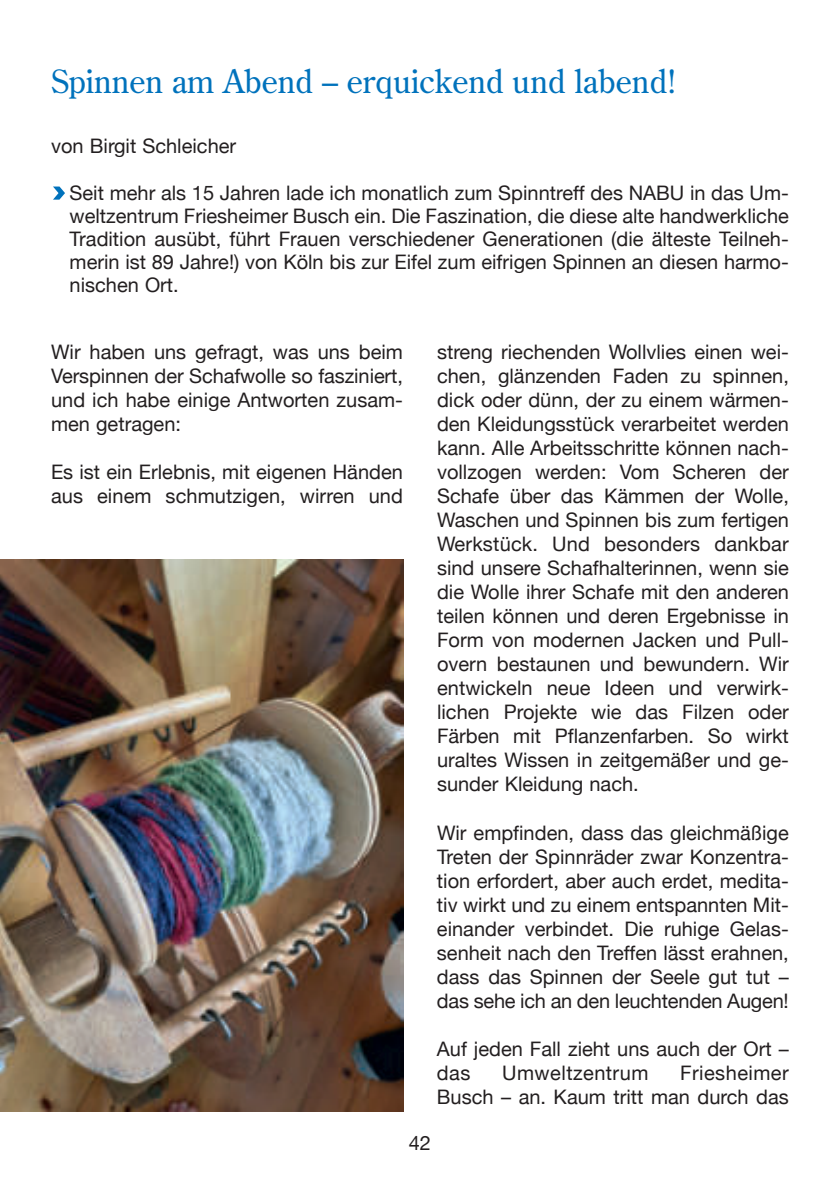
<style>
.page{position:relative;width:840px;height:1191px;background:#fff}
.page>*{position:absolute;margin:0;border:0;box-sizing:border-box;transform-origin:0 0}
.t1{font:32px "Century Old Style Std";color:#0072bc}
.t2{font:20px/24px "Helvetica Neue";color:#231f20;text-align:justify}
.t3{font:20px "Helvetica Neue";letter-spacing:.02em;color:#231f20}
.s1{font-family:"Monotype Sorts";font-size:18.4px;color:#0072bc}
</style>
<div class="page">
<img style="left:0;top:559px;width:403px;height:552px">
<h1 class="t1" style="left:51px;top:60px;width:626px">Spinnen am Abend – erquickend und labend!</h1>
<p class="t2" style="left:51px;top:134px;width:186px">von Birgit Schleicher</p>
<p class="t2" style="left:70px;top:181px;width:720px;line-height:23px;text-indent:-19px"><span class="s1">Ö</span>Seit mehr als 15 Jahren lade ich monatlich zum Spinntreff des NABU in das Um&shy;weltzentrum Friesheimer Busch ein. Die Faszination, die diese alte handwerkliche Tradition ausübt, führt Frauen verschiedener Generationen (die ältes te Teilneh&shy;merin ist 89 Jahre!) von Köln bis zur Eifel zum eifrigen Spinnen an diesen harmo&shy;nischen Ort.</p>
<p class="t2" style="left:51px;top:340px;width:353px">Wir haben uns gefragt, was uns beim Verspinnen der Schafwolle so fasziniert, und ich habe einige Antworten zusam&shy;men getragen:</p>
<p class="t2" style="left:51px;top:460px;width:353px">Es ist ein Erlebnis, mit eigenen Händen aus einem schmutzigen, wirren und</p>
<p class="t2" style="left:437px;top:340px;width:353px">streng riechenden Wollvlies einen wei&shy;chen, glänzenden Faden zu spinnen, dick oder dünn, der zu einem wärmen&shy;den Kleidungsstück verarbeitet werden kann. Alle Arbeitsschritte können nach&shy;vollzogen werden: Vom Scheren der Schafe über das Kämmen der Wolle, Waschen und Spinnen bis zum fertigen Werkstück. Und besonders dankbar sind unsere Schafhalterinnen, wenn sie die Wolle ihrer Schafe mit den anderen teilen können und deren Ergebnisse in Form von modernen Jacken und Pull&shy;overn bestaunen und bewundern. Wir entwickeln neue Ideen und verwirk - lichen Projekte wie das Filzen oder Färben mit Pflanzenfarben. So wirkt uraltes Wissen in zeitgemäßer und ge&shy;sunder Kleidung nach.</p>
<p class="t2" style="left:436px;top:820px;width:353px">Wir empfinden, dass das gleichmäßige Treten der Spinnräder zwar Konzentra&shy;tion erfordert, aber auch erdet, medita&shy;tiv wirkt und zu einem entspannten Mit&shy;einander verbindet. Die ruhige Gelas&shy;senheit nach den Treffen lässt erahnen, dass das Spinnen der Seele gut tut – das sehe ich an den leuchtenden Augen!</p>
<p class="t2" style="left:436px;top:1036px;width:353px">Auf jeden Fall zieht uns auch der Ort – das</p>
<p class="t2" style="left:436px;top:1060px;width:353px;text-align:right">Friesheimer<br>Busch – an. Kaum tritt man durch das</p>
<p class="t3" style="left:502px;top:1061px;width:148px">Umweltzentrum</p>
<p class="t2" style="left:408px;top:1131px;width:24px">42</p>
</div>
